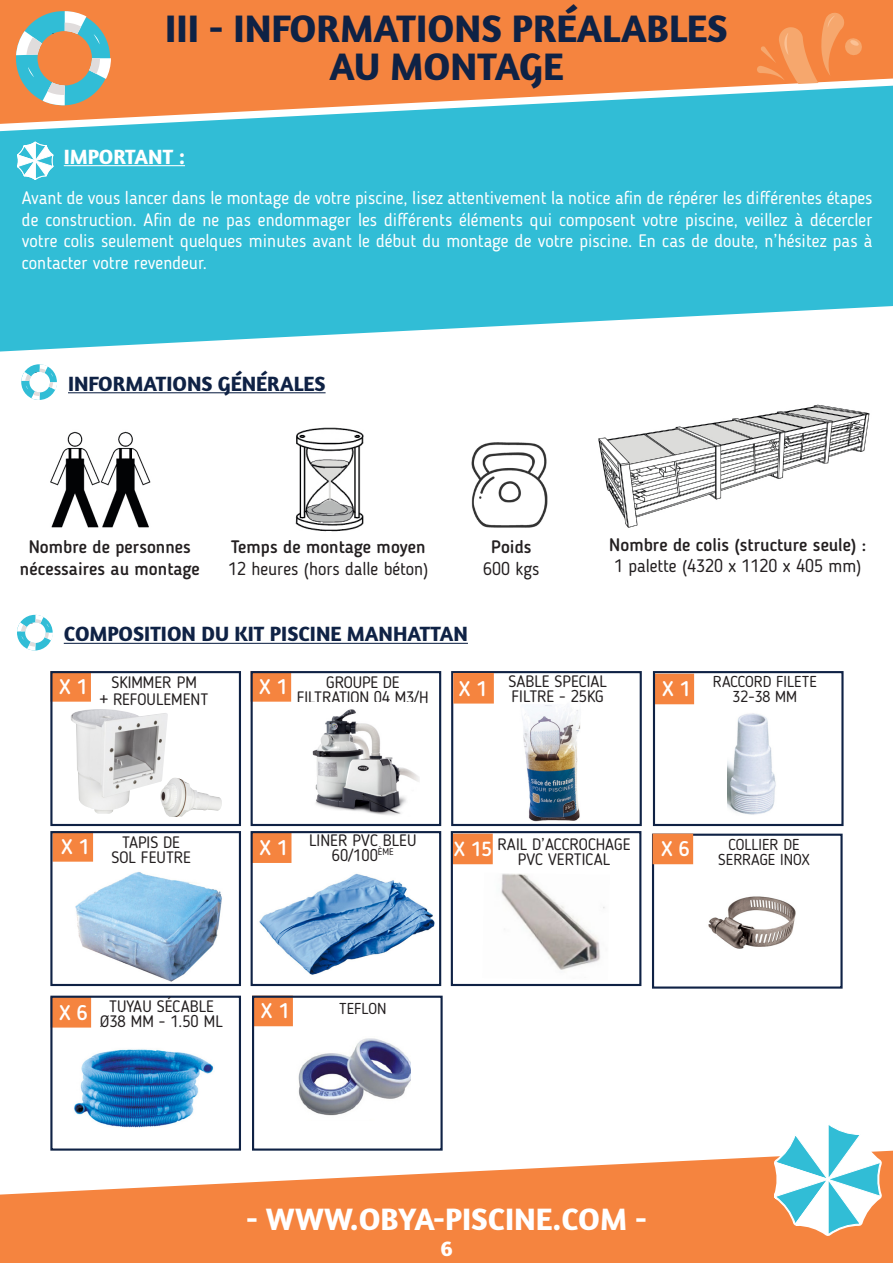
<style>
.page{position:relative;width:893px;height:1263px;background:#fff}
.page>*{position:absolute;margin:0;border:0;box-sizing:border-box;transform-origin:0 0}
.t1{font:700 39px "Amaranth";color:#0f2245}
.t2{font:700 31.5px "Amaranth";color:#fff}
.t3{font:700 22.5px "Amaranth";color:#fff}
.Style_de_paragraphe_1{font:700 21px "Amaranth";color:#0f2245}
.t4{font:500 21px "Blogger Sans";color:#fff}
.Style_de_paragraphe_1-2{font:700 21px "Amaranth";color:#fff}
.t5{font:500 20.25px "Blogger Sans";color:#fff}
.Style_de_paragraphe_1-3{font:18px/21.6px "Blogger Sans";color:#fff;text-align:justify}
.Style_de_paragraphe_1-4{font:500 18px "Blogger Sans";color:#231f20}
.Style_de_paragraphe_1-5{font:18px "Blogger Sans";color:#231f20}
.t6{font:16.5px/15px "Blogger Sans";color:#231f20;text-align:center}
.t7{font:15.75px "Blogger Sans";color:#231f20}
</style>
<div class="page">
<div style="left:0;top:0;width:893px;height:86px;background:#f5843f"></div>
<svg style="left:0;top:1157px;width:762px;height:106px;fill:#f5843f"></svg>
<svg style="left:16px;top:11px;width:95px;height:75px;background:#afa990"></svg>
<svg style="left:757px;top:12px;width:136px;height:65px;background:#f58c4a"></svg>
<svg style="left:585px;top:77px;width:308px;height:9px;fill:#f5843f"></svg>
<svg style="left:762px;top:1125px;width:131px;height:138px"></svg>
<hr style="left:68px;top:392px;width:258px;height:1px;background:#0f2245">
<svg style="left:21px;top:364px;width:36px;height:36px"></svg>
<svg style="left:0;top:86px;width:893px;height:265px;background:#52c1d2"></svg>
<svg style="left:13px;top:141px;width:42px;height:49px"></svg>
<hr style="left:64px;top:165px;width:121px;height:1px;background:#fff">
<hr style="left:64px;top:643px;width:404px;height:1px;background:#0f2245">
<svg style="left:17px;top:615px;width:36px;height:35px"></svg>
<img style="left:71px;top:709px;width:97px;height:105px">
<div style="left:653px;top:674px;width:41px;height:30px;background:#f5843f"></div>
<div style="left:252px;top:996px;width:41px;height:30px;background:#f5843f"></div>
<div style="left:51px;top:997px;width:40px;height:30px;background:#f5843f"></div>
<div style="left:452px;top:834px;width:41px;height:30px;background:#f5843f"></div>
<div style="left:251px;top:832px;width:40px;height:31px;background:#f5843f"></div>
<img style="left:73px;top:872px;width:152px;height:115px">
<div style="left:53px;top:831px;width:40px;height:31px;background:#f5843f;border:3px solid #f5843f"></div>
<img style="left:522px;top:705px;width:59px;height:117px">
<div style="left:251px;top:671px;width:40px;height:31px;background:#f5843f;border:3px solid #f5843f"></div>
<div style="left:50px;top:671px;width:41px;height:31px;background:#f5843f;border:3px solid #f5843f"></div>
<img style="left:501px;top:873px;width:104px;height:97px">
<img style="left:259px;top:873px;width:175px;height:102px">
<div style="left:50px;top:671px;width:191px;height:155px;border:2px solid #0f2245"></div>
<div style="left:251px;top:671px;width:190px;height:155px;border:2px solid #0f2245"></div>
<div style="left:451px;top:671px;width:191px;height:155px;border:2px solid #0f2245"></div>
<div style="left:50px;top:831px;width:191px;height:155px;border:2px solid #0f2245"></div>
<div style="left:251px;top:831px;width:190px;height:155px;border:2px solid #0f2245"></div>
<div style="left:451px;top:831px;width:190px;height:155px;border:2px solid #0f2245"></div>
<div style="left:50px;top:996px;width:191px;height:155px;border:2px solid #0f2245"></div>
<div style="left:252px;top:996px;width:191px;height:155px;border:2px solid #0f2245"></div>
<div style="left:653px;top:671px;width:190px;height:155px;border:2px solid #0f2245"></div>
<img style="left:298px;top:1038px;width:113px;height:78px">
<img style="left:74px;top:1049px;width:140px;height:79px">
<div style="left:453px;top:673px;width:41px;height:30px;background:#f5843f;border:3px solid #f5843f"></div>
<img style="left:159px;top:777px;width:63px;height:40px">
<img style="left:312px;top:709px;width:107px;height:106px">
<div style="left:652px;top:834px;width:191px;height:155px;border:2px solid #0f2245"></div>
<img style="left:708px;top:896px;width:88px;height:53px">
<div style="left:653px;top:834px;width:40px;height:30px;background:#f5843f"></div>
<img style="left:728px;top:713px;width:48px;height:102px">
<img style="left:598px;top:404px;width:272px;height:124px">
<img style="left:50px;top:431px;width:101px;height:97px">
<img style="left:295px;top:427px;width:69px;height:105px">
<img style="left:471px;top:442px;width:77px;height:86px">
<p class="t1" style="left:165px;top:4px;width:564px">III - INFORMATIONS PRÉALABLES</p>
<p class="t1" style="left:329px;top:42px;width:235px">AU MONTAGE</p>
<p class="Style_de_paragraphe_1-2" style="left:64px;top:143px;width:123px">IMPORTANT :</p>
<p class="Style_de_paragraphe_1-3" style="left:22px;top:187px;width:852px">Avant de vous lancer dans le montage de votre piscine, lisez attentivement la notice afin de répérer les différentes étapes de construction. Afin de ne pas endommager les différents éléments qui composent votre piscine, veillez à décercler votre colis seulement quelques minutes avant le début du montage de votre piscine. En cas de doute, n’hésitez pas à contacter votre revendeur.</p>
<p class="Style_de_paragraphe_1" style="left:68px;top:370px;width:259px">INFORMATIONS GÉNÉRALES</p>
<p class="Style_de_paragraphe_1-4" style="left:29px;top:536px;width:164px">Nombre de personnes</p>
<p class="Style_de_paragraphe_1-4" style="left:20px;top:558px;width:181px">nécessaires au montage</p>
<p class="Style_de_paragraphe_1-4" style="left:231px;top:536px;width:197px">Temps de montage moyen</p>
<p class="Style_de_paragraphe_1-5" style="left:228px;top:558px;width:202px">12 heures (hors dalle béton)</p>
<p class="Style_de_paragraphe_1-4" style="left:491px;top:536px;width:42px">Poids</p>
<p class="Style_de_paragraphe_1-5" style="left:483px;top:558px;width:58px">600 kgs</p>
<p class="Style_de_paragraphe_1" style="left:64px;top:621px;width:406px">COMPOSITION DU KIT PISCINE MANHATTAN</p>
<p class="Style_de_paragraphe_1-4" style="left:609px;top:533px;width:258px">Nombre de colis (structure seule) :</p>
<p class="Style_de_paragraphe_1-5" style="left:614px;top:555px;width:249px">1 palette (4320 x 1120 x 405 mm)</p>
<p class="t6" style="left:111px;top:675px;width:87px">SKIMMER PM</p>
<p class="t6" style="left:100px;top:691px;width:110px">+ REFOULEMENT</p>
<p class="t4" style="left:59px;top:674px;width:30px">X 1</p>
<p class="t4" style="left:260px;top:674px;width:30px">X 1</p>
<p class="t6" style="left:326px;top:674px;width:75px">GROUPE DE</p>
<p class="t6" style="left:297px;top:689px;width:133px">FILTRATION 04 M3/H</p>
<p class="t4" style="left:459px;top:676px;width:30px">X 1</p>
<p class="t6" style="left:508px;top:674px;width:100px">SABLE SPECIAL</p>
<p class="t6" style="left:511px;top:689px;width:94px">FILTRE - 25KG</p>
<p class="t4" style="left:662px;top:676px;width:30px">X 1</p>
<p class="t7" style="left:713px;top:672px;width:106px">RACCORD FILETE</p>
<p class="t7" style="left:733px;top:687px;width:66px">32-38 MM</p>
<p class="t6" style="left:111px;top:834px;width:81px">TAPIS DE<br>SOL FEUTRE</p>
<p class="t6" style="left:309px;top:832px;width:109px">LINER PVC BLEU<br>60/100<sup>ÈME</sup></p>
<p class="t6" style="left:497px;top:837px;width:135px">RAIL D’ACCROCHAGE</p>
<p class="t4" style="left:61px;top:834px;width:30px">X 1</p>
<p class="t4" style="left:260px;top:835px;width:30px">X 1</p>
<p class="t5" style="left:454px;top:837px;width:39px">X 15</p>
<p class="t6" style="left:518px;top:852px;width:94px">PVC VERTICAL</p>
<p class="t4" style="left:661px;top:836px;width:30px">X 6</p>
<p class="t7" style="left:728px;top:835px;width:73px">COLLIER DE</p>
<p class="t7" style="left:718px;top:850px;width:93px">SERRAGE INOX</p>
<p class="t6" style="left:100px;top:998px;width:124px">TUYAU SÉCABLE<br>Ø38 MM - 1.50 ML</p>
<p class="t7" style="left:339px;top:999px;width:49px">TEFLON</p>
<p class="t4" style="left:60px;top:1000px;width:30px">X 6</p>
<p class="t4" style="left:261px;top:998px;width:30px">X 1</p>
<h2 class="t2" style="left:246px;top:1199px;width:402px">- WWW.OBYA-PISCINE.COM -</h2>
<p class="t3" style="left:440px;top:1234px;width:14px">6</p>
</div>
